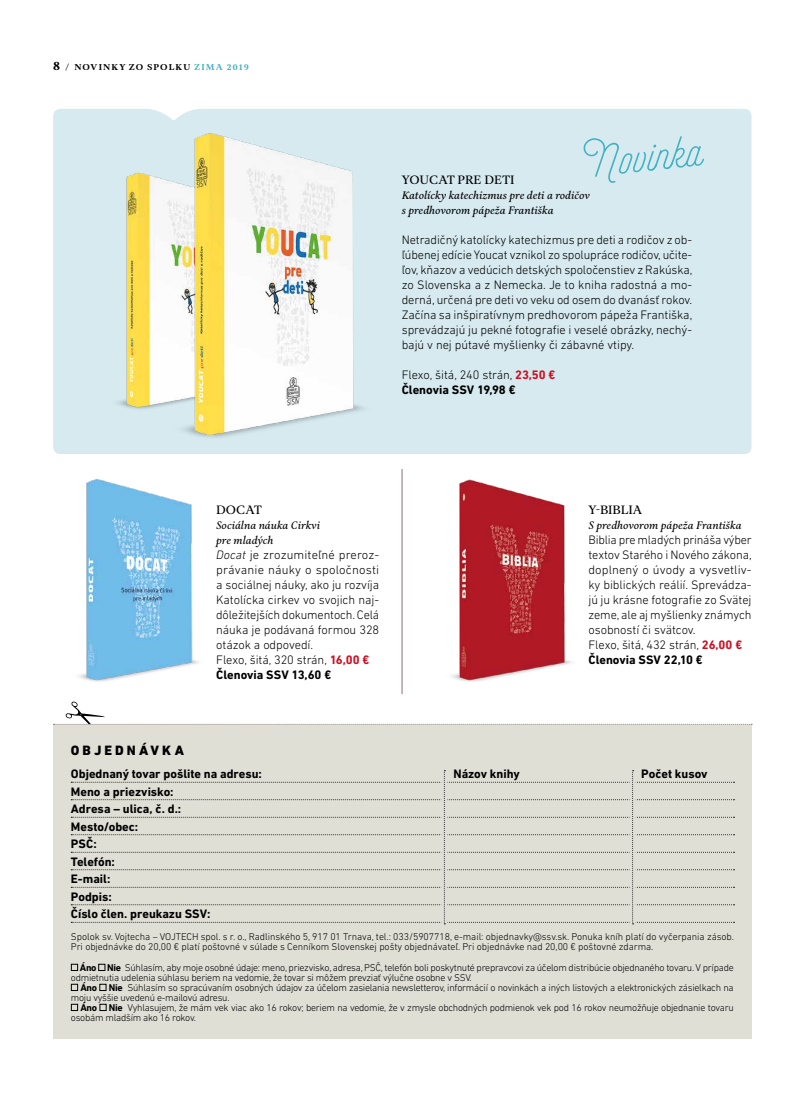
<style>
.page{position:relative;width:787px;height:1099px;background:#fff}
.page>*{position:absolute;margin:0;border:0;box-sizing:border-box;transform-origin:0 0}
.t1{font:52.5px "Selfie";color:#41b1c3}
.t2{font:800 13.75px "DIN Next LT Pro";letter-spacing:.22em;color:#000}
.t3{font:300 12.5px/15px "DIN Next LT Pro";letter-spacing:-.005em;color:#000}
.t4{font:700 12.5px/17.5px "DIN Next LT Pro";color:#000}
.t5{font:12.5px "Aria Text G3";letter-spacing:-.005em;color:#000}
.t6{font:italic 11.25px/15px "Aria Text G3";color:#000}
.t7{font:300 10px/10px "DIN Next LT Pro";letter-spacing:-.025em;color:#000}
.t8{font:300 10px/10px "DIN Next LT Pro";letter-spacing:-.005em;color:#000}
.t9{font:700 8.75px "Aria Text G3";letter-spacing:.12em;color:#000}
.s1{font-size:12.5px}
.s2{color:#41b1c3}
.s3{font-weight:700;color:#ce1023}
.s4{font-weight:700}
.s5{font-style:italic}
</style>
<div class="page">
<hr style="left:402px;top:469px;width:1px;height:225px;background:#837672">
<img style="left:78px;top:479px;width:121px;height:203px">
<img style="left:451px;top:479px;width:121px;height:203px">
<div style="left:53px;top:109px;width:698px;height:345px;background:#d6eaf0"></div>
<img style="left:78px;top:155px;width:53px;height:270px">
<img style="left:131px;top:119px;width:276px;height:335px">
<div style="left:53px;top:725px;width:698px;height:313px;background:#dfdfd6"></div>
<div style="left:71px;top:963px;width:7px;height:7px;border:1px solid #000"></div>
<div style="left:98px;top:963px;width:7px;height:7px;border:1px solid #000"></div>
<div style="left:71px;top:983px;width:7px;height:7px;border:1px solid #000"></div>
<div style="left:71px;top:1003px;width:7px;height:7px;border:1px solid #000"></div>
<svg style="left:71px;top:770px;width:663px;height:154px;background:#d9d9d1"></svg>
<svg style="left:53px;top:701px;width:699px;height:24px"></svg>
<p class="t9" style="left:53px;top:61px;width:197px"><span class="s1">8</span> / NOVINKY ZO SPOLKU <span class="s2">ZIMA 2019</span></p>
<h1 class="t1" style="left:582px;top:131px;width:118px;rotate:-6deg">Novinka</h1>
<p class="t5" style="left:402px;top:172px;width:114px">YOUCAT PRE DETI</p>
<p class="t6" style="left:402px;top:188px;width:190px">Katolícky katechizmus pre deti a rodičov s predhovorom pápeža Františka</p>
<p class="t3" style="left:402px;top:232px;width:292px;text-align:justify">Netradičný katolícky katechizmus pre deti a rodičov z ob&shy;ľúbenej edície Youcat vznikol zo spolupráce rodičov, učite&shy;ľov, kňazov a vedúcich detských spoločenstiev z Rakúska, zo Slovenska a z Nemecka. Je to kniha radostná a mo&shy;derná, určená pre deti vo veku od osem do dvanásť rokov.<br>Začína sa inšpiratívnym predhovorom pápeža Františka, sprevádzajú ju pekné fotografie i veselé obrázky, nechý&shy;bajú v nej pútavé myšlienky či zábavné vtipy.</p>
<p class="t3" style="left:402px;top:367px;width:155px">Flexo, šitá, 240 strán, <span class="s3">23,50 €<br></span><span class="s4">Členovia SSV 19,98 €</span></p>
<p class="t5" style="left:216px;top:502px;width:47px">DOCAT</p>
<p class="t6" style="left:216px;top:518px;width:105px">Sociálna náuka Cirkvi pre mladých</p>
<p class="t3" style="left:216px;top:547px;width:165px"><span class="s5">Docat</span> je zrozumiteľné preroz&shy;právanie náuky o spoločnosti a sociálnej náuky, ako ju rozvíja<br>Katolícka cirkev vo svojich naj&shy;dôležitejších dokumentoch. Celá náuka je podávaná formou 328 otázok a odpovedí.<br>Flexo, šitá, 320 strán, <span class="s3">16,00 €<br></span><span class="s4">Členovia SSV 13,60 €</span></p>
<p class="t5" style="left:588px;top:502px;width:55px">Y-BIBLIA</p>
<p class="t6" style="left:588px;top:518px;width:154px">S predhovorom pápeža Františka</p>
<p class="t3" style="left:588px;top:532px;width:165px">Biblia pre mladých prináša výber textov Starého i Nového zákona, doplnený o úvody a vysvetliv&shy;ky biblických reálií. Sprevádza&shy;jú ju krásne fotografie zo Svätej zeme, ale aj myšlienky známych osobností či svätcov.<br>Flexo, šitá, 432 strán, <span class="s3">26,00 €<br></span><span class="s4">Členovia SSV 22,10 €</span></p>
<p class="t2" style="left:71px;top:741px;width:114px">OBJEDNÁVKA</p>
<p class="t4" style="left:71px;top:765px;width:192px">Objednaný tovar pošlite na adresu:</p>
<p class="t4" style="left:453px;top:765px;width:68px">Názov knihy</p>
<p class="t4" style="left:641px;top:765px;width:68px">Počet kusov</p>
<p class="t4" style="left:71px;top:782px;width:141px">Meno a priezvisko:<br>Adresa – ulica, č. d.:<br>Mesto/obec:<br>PSČ:<br>Telefón:<br>E-mail:<br>Podpis:<br>Číslo člen. preukazu SSV:</p>
<p class="t8" style="left:71px;top:931px;width:664px">Spolok sv. Vojtecha – VOJTECH spol. s r. o., Radlinského 5, 917 01 Trnava, tel.: 033/5907718, e-mail: objednavky@ssv.sk. Ponuka kníh platí do vyčerpania zásob.<br>Pri objednávke do 20,00 € platí poštovné v súlade s Cenníkom Slovenskej pošty objednávateľ. Pri objednávke nad 20,00 € poštovné zdarma.</p>
<p class="t7" style="left:71px;top:962px;width:664px;text-indent:9px"><span class="s4">Áno Nie</span> Súhlasím, aby moje osobné údaje: meno, priezvisko, adresa, PSČ, telefón boli poskytnuté prepravcovi za účelom distribúcie objednaného tovaru. V prípade odmietnutia udelenia súhlasu beriem na vedomie, že tovar si môžem prevziať výlučne osobne v SSV.</p>
<p class="t7" style="left:71px;top:982px;width:664px;text-indent:9px"><span class="s4">Áno Nie</span> Súhlasím so spracúvaním osobných údajov za účelom zasielania newsletterov, informácií o novinkách a iných listových a elektronických zásielkach na moju vyššie uvedenú e-mailovú adresu.</p>
<p class="t7" style="left:71px;top:1002px;width:664px;text-indent:10px"><span class="s4">Áno Nie</span> Vyhlasujem, že mám vek viac ako 16 rokov; beriem na vedomie, že v zmysle obchodných podmienok vek pod 16 rokov neumožňuje objednanie tovaru osobám mladším ako 16 rokov.</p>
</div>
